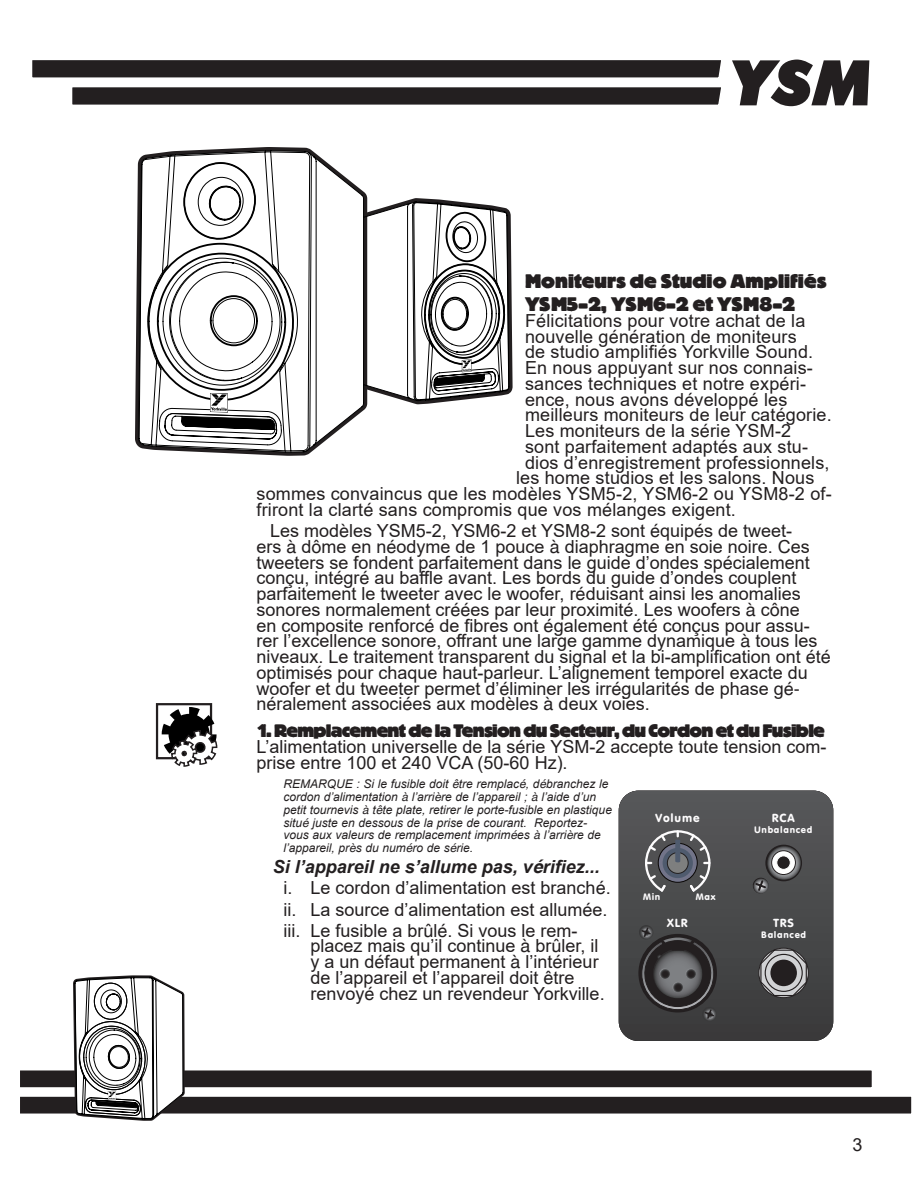
<style>
.page{position:relative;width:918px;height:1188px;background:#fff}
.page>*{position:absolute;margin:0;border:0;box-sizing:border-box;transform-origin:0 0}
.t1{font:italic 800 55.8px "Fortuna";color:#231f20}
.YSM_Heading{font:800 19.5px/23.4px "Block BE";color:#231f20}
.YSM_Paragrah_2{font:18px/15.8px "Arial";color:#231f20}
.YSM_Paragraph_1{font:18px/15.8px "Arial";letter-spacing:.01em;color:#231f20}
.YSM_Indent_i__ii__LI{font:18px/15.8px "Arial";color:#231f20}
.YSM_Heading_Small{font:800 18px "Block BE";letter-spacing:-.04em;color:#231f20}
.YSM_Indent_Title{font:italic 700 18px "Arial";color:#231f20}
.YSM_Note{font:italic 12px/12.8px "Arial";color:#231f20}
.t2{font:11.55px "VAG Rounded BT";letter-spacing:.075em;color:#fdfcfd}
.t3{font:9.3px "VAG Rounded BT";letter-spacing:.075em;color:#fdfcfd}
.s1{font-family:"Helvetica";font-stretch:condensed}
.s2{font-family:"Helvetica"}
</style>
<div class="page">
<svg style="left:32px;top:60px;width:689px;height:45px"></svg>
<div style="left:156px;top:703px;width:56px;height:56px;border:2px solid #231f20"></div>
<svg style="left:162px;top:707px;width:56px;height:60px"></svg>
<svg style="left:619px;top:791px;width:214px;height:134px;background:#505152"></svg>
<svg style="left:752px;top:845px;width:55px;height:50px;background:#515152"></svg>
<div style="left:772px;top:851px;width:23px;height:24px;background:#fff;border-radius:50%"></div>
<div style="left:771px;top:850px;width:25px;height:25px;border:1px solid #231f20;border-radius:50%"></div>
<div style="left:777px;top:856px;width:13px;height:13px;background:#231f20;border-radius:50%"></div>
<div style="left:777px;top:856px;width:13px;height:14px;border:1px solid #fff;border-radius:50%"></div>
<svg style="left:20px;top:925px;width:891px;height:196px"></svg>
<svg style="left:644px;top:829px;width:68px;height:65px;background:#66686c"></svg>
<svg style="left:135px;top:147px;width:176px;height:309px"></svg>
<svg style="left:138px;top:150px;width:187px;height:303px"></svg>
<svg style="left:147px;top:161px;width:221px;height:205px"></svg>
<svg style="left:156px;top:198px;width:357px;height:254px"></svg>
<h1 class="t1" style="left:722px;top:42px;width:149px">YSM</h1>
<p class="YSM_Heading" style="left:525px;top:269px;width:303px">Moniteurs de Studio Amplifiés<br>YSM5-2, YSM6-2 et YSM8-2</p>
<p class="YSM_Paragraph_1" style="left:525px;top:313px;width:282px">F<span class="s1">é</span>licitations pour votre achat de la</p>
<p class="YSM_Paragraph_1" style="left:525px;top:328px;width:273px">nouvelle g<span class="s1">é</span>n<span class="s1">é</span>ration de moniteurs</p>
<p class="YSM_Paragraph_1" style="left:525px;top:344px;width:290px">de studio amplifi<span class="s1">é</span>s Yorkville Sound.</p>
<p class="YSM_Paragraph_1" style="left:525px;top:360px;width:289px">En nous appuyant sur nos connais-</p>
<p class="YSM_Paragraph_1" style="left:525px;top:376px;width:283px">sances techniques et notre exp<span class="s1">é</span>ri-</p>
<p class="YSM_Paragraph_1" style="left:525px;top:391px;width:264px">ence, nous avons d<span class="s1">é</span>velopp<span class="s1">é</span> les</p>
<p class="YSM_Paragraph_1" style="left:525px;top:407px;width:308px">meilleurs moniteurs de leur cat<span class="s1">é</span>gorie.</p>
<p class="YSM_Paragraph_1" style="left:525px;top:423px;width:268px">Les moniteurs de la s<span class="s1">é</span>rie YSM-2</p>
<p class="YSM_Paragraph_1" style="left:525px;top:439px;width:285px">sont parfaitement adapt<span class="s1">é</span>s aux stu-</p>
<p class="YSM_Paragraph_1" style="left:525px;top:454px;width:306px">dios d’enregistrement professionnels,</p>
<p class="YSM_Paragraph_1" style="left:516px;top:470px;width:300px">les home studios et les salons. Nous</p>
<p class="YSM_Paragraph_1" style="left:257px;top:486px;width:577px">sommes convaincus que les mod<span class="s1">è</span>les YSM5-2, YSM6-2 ou YSM8-2 of-</p>
<p class="YSM_Paragraph_1" style="left:257px;top:502px;width:481px">friront la clart<span class="s1">é</span> sans compromis que vos m<span class="s1">é</span>langes exigent.</p>
<p class="YSM_Paragrah_2" style="left:257px;top:523px;width:576px;text-indent:14px">Les mod<span class="s1">è</span>les YSM5-2, YSM6-2 et YSM8-2 sont <span class="s1">é</span>quip<span class="s1">é</span>s de tweet-<br>ers <span class="s1">à</span> d<span class="s1">ô</span>me en n<span class="s1">é</span>odyme de 1 pouce <span class="s1">à</span> diaphragme en soie noire. Ces tweeters se fondent parfaitement dans le guide d’ondes sp<span class="s1">é</span>cialement con<span class="s1">ç</span>u, int<span class="s1">é</span>gr<span class="s1">é</span> au baffle avant. Les bords du guide d’ondes couplent parfaitement le tweeter avec le woofer, r<span class="s1">é</span>duisant ainsi les anomalies sonores normalement cr<span class="s1">éé</span>es par leur proximit<span class="s1">é</span>. Les woofers <span class="s1">à</span> c<span class="s1">ô</span>ne<br>en composite renforc<span class="s1">é</span> de fibres ont <span class="s1">é</span>galement <span class="s1">é</span>t<span class="s1">é</span> con<span class="s1">ç</span>us pour assu&shy;rer l’excellence sonore, offrant une large gamme dynamique <span class="s1">à</span> tous les niveaux. Le traitement transparent du signal et la bi-amplification ont <span class="s1">é</span>t<span class="s1">é </span>optimis<span class="s1">é</span>s pour chaque haut-parleur. L’alignement temporel exacte du woofer et du tweeter permet d’<span class="s1">é</span>liminer les irr<span class="s1">é</span>gularit<span class="s1">é</span>s de phase g<span class="s1">é&shy;</span>n<span class="s1">é</span>ralement associ<span class="s1">é</span>es aux mod<span class="s1">è</span>les <span class="s1">à</span> deux voies.</p>
<p class="YSM_Heading_Small" style="left:257px;top:721px;width:570px">1. Remplacement de la Tension du Secteur, du Cordon et du Fusible</p>
<p class="YSM_Paragraph_1" style="left:257px;top:739px;width:571px">L’alimentation universelle de la s<span class="s1">é</span>rie YSM-2 accepte toute tension com&shy;prise entre 100 et 240 VCA (50-60 Hz).</p>
<p class="YSM_Note" style="left:284px;top:778px;width:330px">REMARQUE : Si le fusible doit <span class="s1">ê</span>tre remplac<span class="s1">é</span>, d<span class="s1">é</span>branchez le cordon d’alimentation <span class="s1">à</span> l’arri<span class="s1">è</span>re de l’appareil ; <span class="s1">à</span> l’aide d’un petit tournevis <span class="s1">à</span> t<span class="s1">ê</span>te plate, retirer le porte-fusible en plastique situ<span class="s1">é</span> juste en dessous de la prise de courant. Reportez&shy;vous aux valeurs de remplacement imprim<span class="s1">é</span>es <span class="s1">à</span> l’arri<span class="s1">è</span>re de l’appareil, pr<span class="s1">è</span>s du num<span class="s1">é</span>ro de s<span class="s1">é</span>rie.</p>
<p class="YSM_Indent_Title" style="left:273px;top:855px;width:329px">Si l’appareil ne s’allume pas, v<span class="s2">é</span>rifiez...</p>
<p class="YSM_Indent_i__ii__LI" style="left:284px;top:880px;width:329px">i. Le cordon d’alimentation est branch<span class="s1">é</span>.</p>
<p class="YSM_Indent_i__ii__LI" style="left:284px;top:901px;width:326px">ii. La source d’alimentation est allum<span class="s1">é</span>e.</p>
<p class="YSM_Indent_i__ii__LI" style="left:311px;top:922px;width:296px;text-indent:-27px">iii. Le fusible a br<span class="s1">û</span>l<span class="s1">é</span>. Si vous le rem&shy;placez mais qu’il continue <span class="s1">à</span> br<span class="s1">û</span>ler, il y a un d<span class="s1">é</span>faut permanent <span class="s1">à</span> l’int<span class="s1">é</span>rieur de l’appareil et l’appareil doit <span class="s1">ê</span>tre renvoy<span class="s1">é</span> chez un revendeur Yorkville.</p>
<p class="t2" style="left:655px;top:811px;width:46px">Volume</p>
<p class="t2" style="left:772px;top:811px;width:24px">RCA</p>
<p class="t3" style="left:754px;top:824px;width:60px">Unbalanced</p>
<p class="t3" style="left:643px;top:891px;width:19px">Min</p>
<p class="t3" style="left:696px;top:891px;width:21px">Max</p>
<p class="t2" style="left:773px;top:916px;width:22px">TRS</p>
<p class="t3" style="left:761px;top:929px;width:46px">Balanced</p>
<p class="t2" style="left:667px;top:916px;width:22px">XLR</p>
<p class="YSM_Paragrah_2" style="left:852px;top:1136px;width:12px">3</p>
</div>
